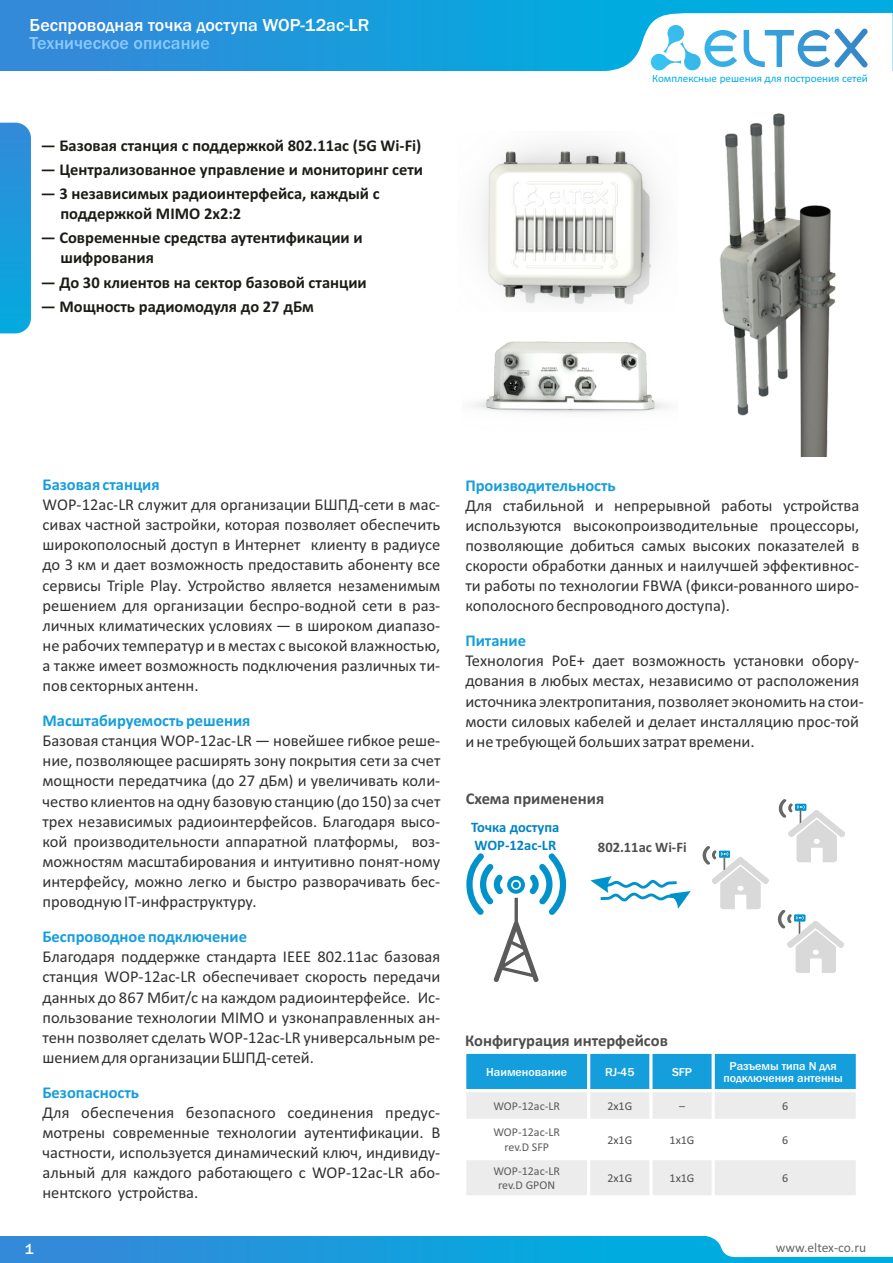
<style>
.page{position:relative;width:893px;height:1263px;background:#fff}
.page>*{position:absolute;margin:0;border:0;box-sizing:border-box;transform-origin:0 0}
.t1{font:500 18px "Franklin Gothic";color:#fff}
.t2{font:500 18px "Franklin Gothic";color:#8ac9fc}
.t3{font:16.5px/20.1px "Calibri";color:#313130;text-align:justify}
.t4{font:700 16.5px/20.1px "Calibri";color:#1c1c17}
.t5{font:700 16.5px "Calibri";color:#159edc}
.t6{font:700 16.5px "Calibri";color:#4e4e4d}
.t7{font:500 15px "Franklin Gothic";color:#fff}
.t8{font:700 14.55px/17.7px "Calibri";color:#0084c4}
.t9{font:700 14.55px "Calibri";color:#4e4e4d}
.t10{font:13.5px "Calibri";color:#666}
.t11{font:500 12px/12.3px "Franklin Gothic";color:#fff;text-align:center}
.t12{font:12px/14.7px "Calibri";color:#5b5b5b;text-align:center}
.t13{font:12px "Calibri";color:#4e4e4d}
.t14{font:11.1px "Calibri";color:#00acdf}
</style>
<div class="page">
<svg style="left:466px;top:853px;width:100px;height:129px"></svg>
<svg style="left:779px;top:799px;width:66px;height:63px"></svg>
<svg style="left:703px;top:846px;width:66px;height:63px"></svg>
<svg style="left:778px;top:910px;width:66px;height:63px"></svg>
<svg style="left:590px;top:876px;width:101px;height:33px"></svg>
<img style="left:473px;top:341px;width:169px;height:72px">
<img style="left:642px;top:113px;width:194px;height:343px">
<img style="left:482px;top:132px;width:195px;height:179px">
<div style="left:0;top:0;width:893px;height:71px;background:linear-gradient(to right,#3489d9,#00b4e0)"></div>
<svg style="left:589px;top:13px;width:304px;height:58px"></svg>
<svg style="left:0;top:123px;width:31px;height:210px;background:#1e9bdc"></svg>
<div style="left:0;top:1236px;width:893px;height:27px;background:linear-gradient(to right,#3489d9,#00b4e0)"></div>
<svg style="left:703px;top:1236px;width:190px;height:21px"></svg>
<div style="left:465px;top:1052px;width:124px;height:38px;background:#159edc"></div>
<div style="left:589px;top:1052px;width:62px;height:38px;background:#159edc"></div>
<div style="left:651px;top:1052px;width:62px;height:38px;background:#159edc"></div>
<div style="left:713px;top:1052px;width:144px;height:38px;background:#159edc"></div>
<div style="left:465px;top:1090px;width:124px;height:30px;background:#ececec"></div>
<div style="left:589px;top:1090px;width:62px;height:30px;background:#ececec"></div>
<div style="left:651px;top:1090px;width:62px;height:30px;background:#ececec"></div>
<div style="left:713px;top:1090px;width:144px;height:30px;background:#ececec"></div>
<div style="left:465px;top:1158px;width:124px;height:39px;background:#ececec"></div>
<div style="left:589px;top:1158px;width:62px;height:39px;background:#ececec"></div>
<div style="left:651px;top:1158px;width:62px;height:39px;background:#ececec"></div>
<div style="left:713px;top:1158px;width:144px;height:39px;background:#ececec"></div>
<hr style="left:463px;top:1051px;width:3px;height:147px;background:#fff">
<hr style="left:587px;top:1051px;width:3px;height:147px;background:#fff">
<hr style="left:649px;top:1051px;width:3px;height:147px;background:#fff">
<hr style="left:712px;top:1051px;width:3px;height:147px;background:#fff">
<hr style="left:856px;top:1051px;width:3px;height:147px;background:#fff">
<hr style="left:463px;top:1195px;width:396px;height:3px;background:#fff">
<hr style="left:463px;top:1157px;width:396px;height:3px;background:#fff">
<hr style="left:463px;top:1119px;width:396px;height:3px;background:#fff">
<hr style="left:463px;top:1089px;width:396px;height:3px;background:#fff">
<hr style="left:463px;top:1051px;width:396px;height:3px;background:#fff">
<p class="t1" style="left:30px;top:19px;width:341px">Беспроводная точка доступа WOP-12ac-LR</p>
<p class="t2" style="left:30px;top:36px;width:182px">Техническое описание</p>
<p class="t4" style="left:41px;top:136px;width:382px">— Базовая станция с поддержкой 802.11ac (5G Wi-Fi)</p>
<p class="t4" style="left:41px;top:161px;width:384px">— Централизованное управление и мониторинг сети</p>
<p class="t4" style="left:61px;top:185px;width:321px;text-indent:-20px">— 3 независимых радиоинтерфейса, каждый с поддержкой MIMO 2x2:2</p>
<p class="t4" style="left:61px;top:229px;width:304px;text-indent:-20px">— Современные средства аутентификации и шифрования</p>
<p class="t4" style="left:41px;top:273px;width:328px">— До 30 клиентов на сектор базовой станции</p>
<p class="t4" style="left:41px;top:297px;width:275px">— Мощность радиомодуля до 27 дБм</p>
<p class="t14" style="left:652px;top:73px;width:217px">Комплексные решения для построения сетей</p>
<p class="t5" style="left:43px;top:477px;width:119px">Базовая станция</p>
<p class="t3" style="left:43px;top:496px;width:399px">WОP-12ac-LR служит для организации БШПД-сети в мас&shy;сивах частной застройки, которая позволяет обеспечить широкополосный доступ в Интернет клиенту в радиусе до 3 км и дает возможность предоставить абоненту все сервисы Triple Play. Устройство является незаменимым решением для организации беспро-водной сети в раз&shy;личных климатических условиях — в широком диапазо&shy;не рабочих температур и в местах с высокой влажностью, а также имеет возможность подключения различных ти&shy;пов секторных антенн.</p>
<p class="t5" style="left:43px;top:714px;width:209px">Масштабируемость решения</p>
<p class="t3" style="left:42px;top:732px;width:399px">Базовая станция WОP-12ac-LR — новейшее гибкое реше&shy;ние, позволяющее расширять зону покрытия сети за счет мощности передатчика (до 27 дБм) и увеличивать коли&shy;чество клиентов на одну базовую станцию (до 150) за счет трех независимых радиоинтерфейсов. Благодаря высо&shy;кой производительности аппаратной платформы, воз&shy;можностям масштабирования и интуитивно понят-ному интерфейсу, можно легко и быстро разворачивать бес&shy;проводную IT-инфраструктуру.</p>
<p class="t5" style="left:42px;top:930px;width:206px">Беспроводное подключение</p>
<p class="t3" style="left:42px;top:948px;width:399px">Благодаря поддержке стандарта IEEE 802.11ac базовая станция WОP-12ac-LR обеспечивает скорость передачи данных до 867 Мбит/c на каждом радиоинтерфейсе. Ис&shy;пользование технологии MIMO и узконаправленных ан&shy;тенн позволяет сделать WОP-12ac-LR универсальным ре&shy;шением для организации БШПД-сетей.</p>
<p class="t5" style="left:42px;top:1085px;width:98px">Безопасность</p>
<p class="t3" style="left:42px;top:1104px;width:399px">Для обеспечения безопасного соединения предус&shy;мотрены современные технологии аутентификации. В частности, используется динамический ключ, индивиду&shy;альный для каждого работающего с WOP-12ac-LR або&shy;нентского устройства.</p>
<p class="t5" style="left:465px;top:478px;width:152px">Производительность</p>
<p class="t3" style="left:465px;top:496px;width:395px">Для стабильной и непрерывной работы устройства используются высокопроизводительные процессоры, позволяющие добиться самых высоких показателей в скорости обработки данных и наилучшей эффективнос&shy;ти работы по технологии FBWA (фикси-рованного широ&shy;кополосного беспроводного доступа).</p>
<p class="t5" style="left:465px;top:634px;width:62px">Питание</p>
<p class="t3" style="left:465px;top:652px;width:400px;text-align:left">Технология PoE+ дает возможность установки обору&shy;дования в любых местах, независимо от расположения источника электропитания, позволяет экономить на стои&shy;мости силовых кабелей и делает инсталляцию прос-той и не требующей больших затрат времени.</p>
<p class="t6" style="left:466px;top:791px;width:140px">Схема применения</p>
<p class="t8" style="left:471px;top:820px;width:90px">Точка доступа<br>WOP-12ас-LR</p>
<p class="t9" style="left:598px;top:841px;width:90px">802.11ac Wi-Fi</p>
<p class="t6" style="left:465px;top:1034px;width:204px">Конфигурация интерфейсов</p>
<p class="t11" style="left:486px;top:1066px;width:82px">Наименование</p>
<p class="t11" style="left:605px;top:1066px;width:31px">RJ-45</p>
<p class="t11" style="left:672px;top:1066px;width:22px">SFP</p>
<p class="t11" style="left:723px;top:1060px;width:121px">Разъемы типа N для подключения антенны</p>
<p class="t12" style="left:493px;top:1099px;width:68px">WOP-12ac-LR</p>
<p class="t13" style="left:607px;top:1100px;width:26px">2x1G</p>
<p class="t12" style="left:679px;top:1099px;width:7px">–</p>
<p class="t13" style="left:782px;top:1100px;width:8px">6</p>
<p class="t12" style="left:493px;top:1126px;width:68px">WOP-12ac-LR rev.D SFP</p>
<p class="t13" style="left:607px;top:1134px;width:26px">2x1G</p>
<p class="t13" style="left:670px;top:1134px;width:26px">1x1G</p>
<p class="t13" style="left:782px;top:1134px;width:8px">6</p>
<p class="t12" style="left:493px;top:1164px;width:68px">WOP-12ac-LR rev.D GPON</p>
<p class="t13" style="left:607px;top:1173px;width:26px">2x1G</p>
<p class="t13" style="left:670px;top:1173px;width:26px">1x1G</p>
<p class="t13" style="left:782px;top:1173px;width:8px">6</p>
<p class="t7" style="left:25px;top:1243px;width:10px">1</p>
<p class="t10" style="left:776px;top:1242px;width:92px">www.eltex-co.ru</p>
</div>
